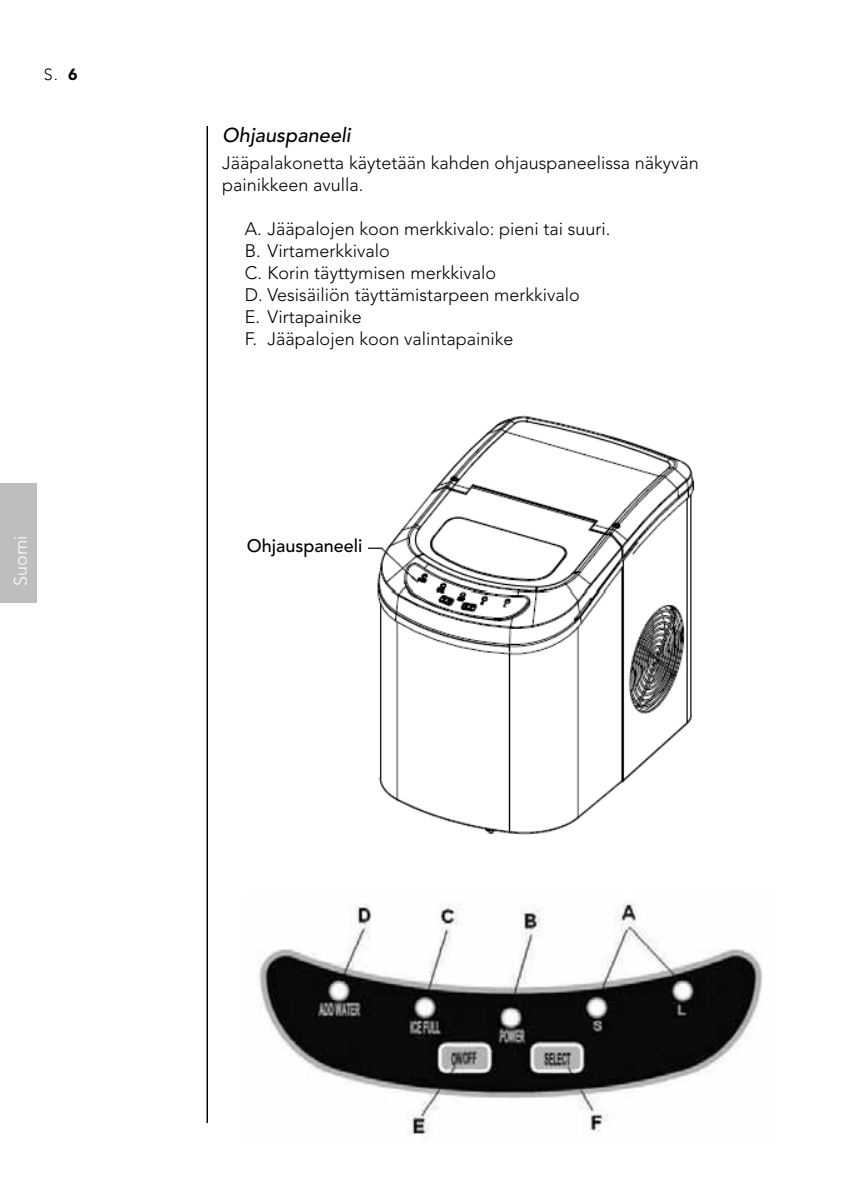
<style>
.page{position:relative;width:842px;height:1191px;background:#fff}
.page>*{position:absolute;margin:0;border:0;box-sizing:border-box;transform-origin:0 0}
.t1{font:italic 500 20px "Avenir LT Std";color:#000}
.t2{font:300 18px/22px "Avenir LT Std";color:#000}
.t3{font:500 18px "Avenir LT Std";color:#000}
.t4{font:300 18px "Avenir LT Std";color:#fff}
.t5{font:300 16px "Avenir LT Std";color:#000}
.s1{font-weight:900}
</style>
<div class="page">
<div style="left:0;top:484px;width:37px;height:119px;background:#bcbec0"></div>
<hr style="left:207px;top:126px;width:1px;height:997px;background:#000">
<img style="left:368px;top:415px;width:327px;height:420px">
<img style="left:259px;top:903px;width:504px;height:231px">
<p class="t5" style="left:44px;top:65px;width:35px">S. <span class="s1">6</span></p>
<p class="t4" style="left:10px;top:585px;width:52px;rotate:-90deg">Suomi</p>
<p class="t1" style="left:222px;top:126px;width:130px">Ohjauspaneeli</p>
<p class="t2" style="left:222px;top:152px;width:478px">Jääpalakonetta käytetään kahden ohjauspaneelissa näkyvän painikkeen avulla.</p>
<p class="t2" style="left:245px;top:218px;width:367px">A. Jääpalojen koon merkkivalo: pieni tai suuri.<br>B. Virtamerkkivalo<br>C. Korin täyttymisen merkkivalo<br>D. Vesisäiliön täyttämistarpeen merkkivalo<br>E. Virtapainike<br>F. Jääpalojen koon valintapainike</p>
<p class="t3" style="left:247px;top:535px;width:117px">Ohjauspaneeli</p>
</div>
